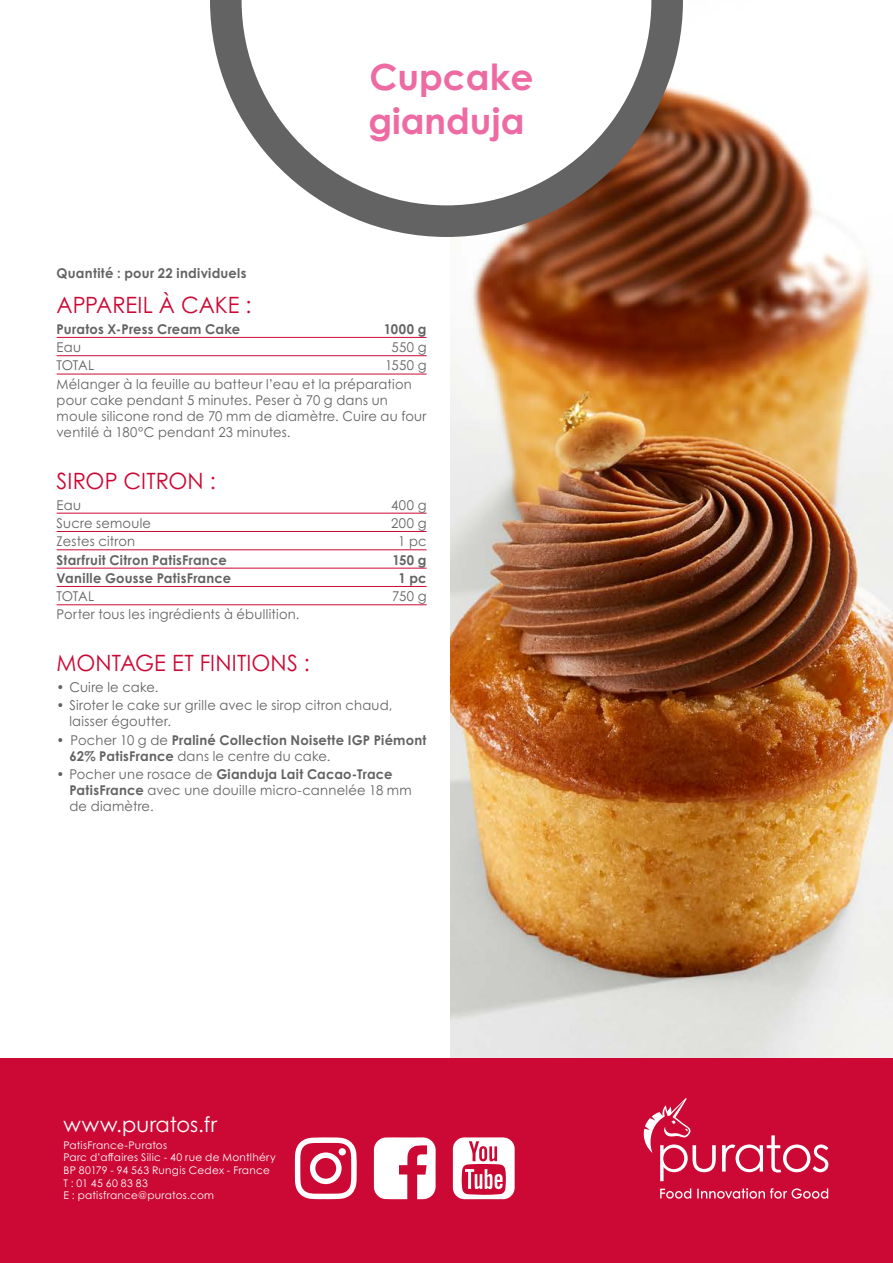
<style>
.page{position:relative;width:893px;height:1263px;background:#fff}
.page>*{position:absolute;margin:0;border:0;box-sizing:border-box;transform-origin:0 0}
.t1{font:700 36px/43.2px "Century Gothic Pro";color:#ed6ba2}
.t2{font:22.5px "Century Gothic Pro";color:#cc0935}
.t3{font:21px "Century Gothic Pro";letter-spacing:.005em;color:#fff}
.t4{font:13.5px/16.2px "Century Gothic Pro";letter-spacing:.02em;color:#646363}
.t5{font:700 13.5px/16.2px "Century Gothic Pro";letter-spacing:.02em;color:#646363}
.t6{font:10.5px/12.6px "Century Gothic Pro";letter-spacing:.025em;color:#fff}
.s1{font-weight:400}
.s2{font-weight:700}
</style>
<div class="page">
<img style="left:451px;top:90px;width:442px;height:969px">
<svg style="left:210px;top:0;width:473px;height:237px"></svg>
<hr style="left:57px;top:337px;width:370px;height:1px;background:#cc0935">
<hr style="left:57px;top:355px;width:370px;height:1px;background:#cc0935">
<hr style="left:57px;top:374px;width:370px;height:1px;background:#cc0935">
<hr style="left:57px;top:513px;width:370px;height:1px;background:#cc0935">
<hr style="left:57px;top:531px;width:370px;height:1px;background:#cc0935">
<hr style="left:57px;top:549px;width:370px;height:1px;background:#cc0935">
<hr style="left:57px;top:568px;width:370px;height:1px;background:#cc0935">
<hr style="left:57px;top:586px;width:370px;height:1px;background:#cc0935">
<hr style="left:57px;top:604px;width:370px;height:1px;background:#cc0935">
<div style="left:0;top:1059px;width:893px;height:204px;background:#cc0935"></div>
<svg style="left:374px;top:1137px;width:62px;height:62px"></svg>
<svg style="left:295px;top:1137px;width:62px;height:62px"></svg>
<div style="left:339px;top:1148px;width:7px;height:7px;background:#fff;border-radius:50%"></div>
<svg style="left:453px;top:1137px;width:62px;height:62px"></svg>
<svg style="left:644px;top:1098px;width:72px;height:83px"></svg>
<svg style="left:660px;top:1188px;width:168px;height:11px"></svg>
<svg style="left:722px;top:1135px;width:106px;height:37px"></svg>
<h1 class="t1" style="left:368px;top:55px;width:167px">Cupcake gianduja</h1>
<p class="t5" style="left:57px;top:265px;width:191px">Quantité : pour 22 individuels</p>
<h2 class="t2" style="left:57px;top:291px;width:196px">APPAREIL À CAKE :</h2>
<p class="t5" style="left:57px;top:321px;width:185px">Puratos X-Press Cream Cake</p>
<p class="t5" style="left:384px;top:321px;width:44px">1000 g</p>
<p class="t4" style="left:57px;top:339px;width:26px">Eau</p>
<p class="t4" style="left:392px;top:339px;width:36px">550 g</p>
<p class="t4" style="left:57px;top:357px;width:39px">TOTAL</p>
<p class="t4" style="left:57px;top:356px;width:371px;line-height:18.3px;text-indent:328px">1550 g<br>Mélanger à la feuille au batteur l’eau et la préparation</p>
<p class="t4" style="left:57px;top:392px;width:371px">pour cake pendant 5 minutes. Peser à 70 g dans un moule silicone rond de 70 mm de diamètre. Cuire au four ventilé à 180°C pendant 23 minutes.</p>
<h2 class="t2" style="left:57px;top:467px;width:161px">SIROP CITRON :</h2>
<p class="t4" style="left:57px;top:496px;width:26px">Eau</p>
<p class="t4" style="left:391px;top:496px;width:37px">400 g</p>
<p class="t4" style="left:57px;top:515px;width:96px">Sucre semoule</p>
<p class="t4" style="left:391px;top:515px;width:37px">200 g</p>
<p class="t4" style="left:57px;top:533px;width:80px">Zestes citron</p>
<p class="t4" style="left:398px;top:533px;width:30px">1 pc</p>
<p class="t5" style="left:57px;top:551px;width:172px">Starfruit Citron PatisFrance</p>
<p class="t5" style="left:392px;top:551px;width:36px">150 g</p>
<p class="t5" style="left:57px;top:570px;width:176px">Vanille Gousse PatisFrance</p>
<p class="t5" style="left:398px;top:570px;width:30px">1 pc</p>
<p class="t4" style="left:57px;top:588px;width:39px">TOTAL</p>
<p class="t4" style="left:392px;top:588px;width:36px">750 g</p>
<p class="t4" style="left:57px;top:606px;width:244px">Porter tous les ingrédients à ébullition.</p>
<h2 class="t2" style="left:57px;top:649px;width:255px">MONTAGE ET FINITIONS :</h2>
<p class="t4" style="left:57px;top:679px;width:103px">• Cuire le cake.</p>
<p class="t4" style="left:69px;top:697px;width:325px;text-indent:-13px">• Siroter le cake sur grille avec le sirop citron chaud, laisser égoutter.</p>
<p class="t5" style="left:69px;top:731px;width:359px;text-indent:-13px"><span class="s1">• Pocher 10 g de</span> Praliné Collection Noisette IGP Piémont<br>62% PatisFrance <span class="s1">dans le centre du cake.</span></p>
<p class="t4" style="left:69px;top:766px;width:344px;text-indent:-13px">• Pocher une rosace de <span class="s2">Gianduja Lait Cacao-Trace<br>PatisFrance</span> avec une douille micro-cannelée 18 mm de diamètre.</p>
<h3 class="t3" style="left:63px;top:1111px;width:155px">www.puratos.fr</h3>
<p class="t6" style="left:63px;top:1138px;width:214px">PatisFrance-Puratos<br>Parc d’affaires Silic - 40 rue de Montlhéry<br>BP 80179 - 94 563 Rungis Cedex - France<br>T : 01 45 60 83 83<br>E : patisfrance@puratos.com</p>
</div>
